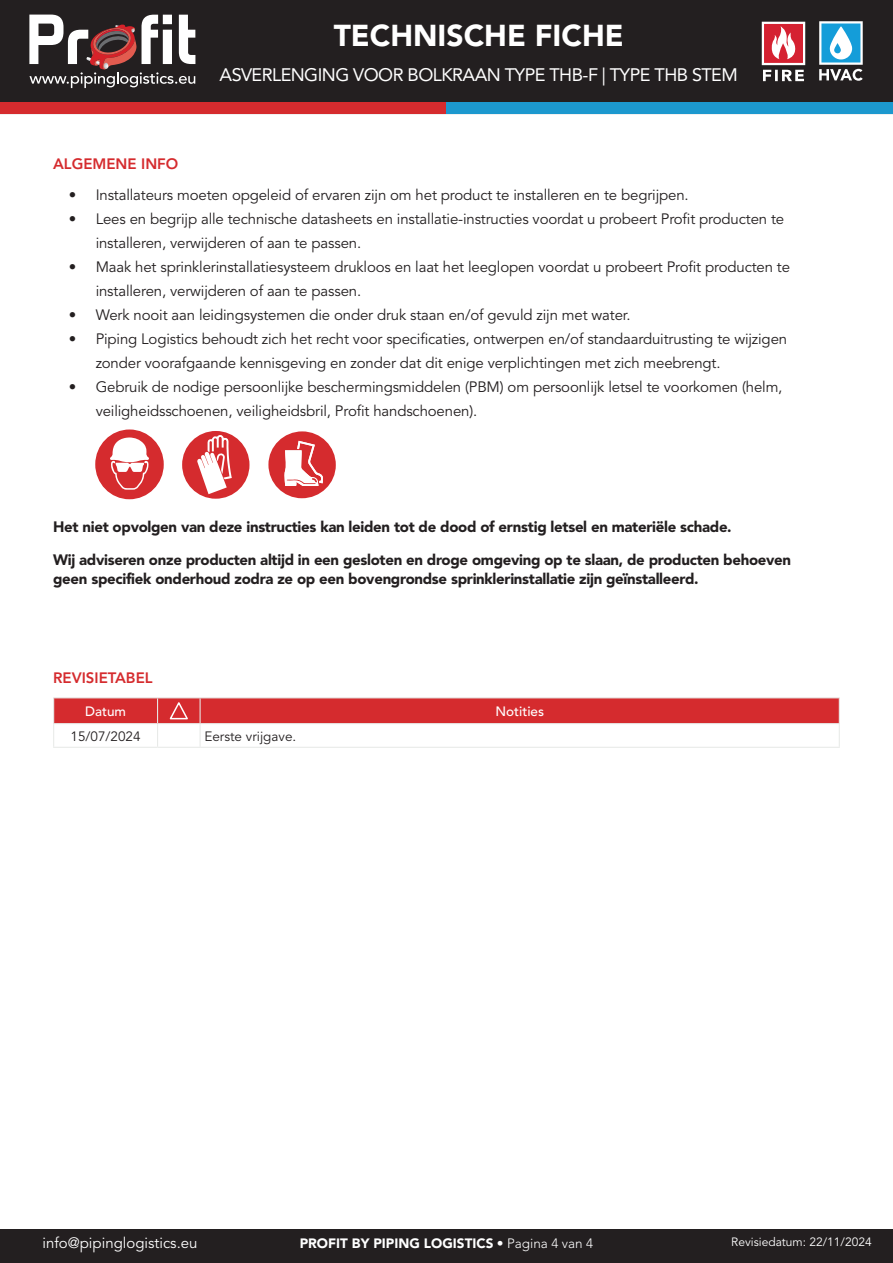
<style>
.page{position:relative;width:893px;height:1263px;background:#fff}
.page>*{position:absolute;margin:0;border:0;box-sizing:border-box;transform-origin:0 0}
.t1{font:900 30px "Avenir LT Std";color:#fff}
.t2{font:18px "Avenir LT Std";letter-spacing:-.03em;color:#fff}
.t3{font:15px/24px "Avenir LT Std";letter-spacing:-.01em;color:#231f20}
.Lopende_tekst{font:900 15px/19.5px "Avenir LT Std";letter-spacing:-.02em;color:#231f20}
.Titles{font:800 15px "Avenir LT Std";color:#d52b2e}
.t4{font:15px "Avenir LT Std";color:#fff}
.t5{font:900 13.5px "Avenir LT Std";color:#fff}
.Table_body_left{font:13.5px "Avenir LT Std";color:#231f20}
.Table_header_-_White_text{font:500 13.5px "Avenir LT Std";color:#fff}
.Table_body_centered{font:13.5px "Avenir LT Std";color:#231f20}
.t6{font:12px "Avenir LT Std";color:#fff}
.s1{font-weight:300}
</style>
<div class="page">
<svg style="left:268px;top:431px;width:68px;height:67px"></svg>
<svg style="left:182px;top:431px;width:68px;height:68px"></svg>
<svg style="left:95px;top:429px;width:69px;height:71px"></svg>
<hr style="left:53px;top:747px;width:105px;height:1px;background:#e8eae8">
<hr style="left:158px;top:747px;width:42px;height:1px;background:#e8eae8">
<hr style="left:200px;top:747px;width:640px;height:1px;background:#e8eae8">
<hr style="left:53px;top:697px;width:105px;height:1px;background:#e8eae8">
<hr style="left:158px;top:697px;width:42px;height:1px;background:#e8eae8">
<hr style="left:200px;top:697px;width:640px;height:1px;background:#e8eae8">
<svg style="left:53px;top:698px;width:787px;height:49px"></svg>
<div style="left:0;top:1229px;width:893px;height:34px;background:#231f20"></div>
<div style="left:0;top:0;width:893px;height:103px;background:#231f20"></div>
<div style="left:0;top:103px;width:446px;height:11px;background:#d52b2e"></div>
<div style="left:446px;top:103px;width:447px;height:11px;background:#1c98ce"></div>
<svg style="left:29px;top:15px;width:166px;height:73px"></svg>
<svg style="left:762px;top:22px;width:43px;height:59px"></svg>
<svg style="left:819px;top:21px;width:44px;height:60px"></svg>
<h1 class="t1" style="left:334px;top:17px;width:291px">TECHNISCHE FICHE</h1>
<p class="t2" style="left:220px;top:65px;width:520px">ASVERLENGING VOOR BOLKRAAN TYPE THB-F | TYPE THB STEM</p>
<p class="Titles" style="left:53px;top:155px;width:127px">ALGEMENE INFO</p>
<p class="t3" style="left:69px;top:183px;width:621px">• Installateurs moeten opgeleid of ervaren zijn om het product te installeren en te begrijpen.</p>
<p class="t3" style="left:96px;top:207px;width:690px;text-indent:-27px">• Lees en begrijp alle technische datasheets en installatie-instructies voordat u probeert Profit producten te installeren, verwijderen of aan te passen.</p>
<p class="t3" style="left:96px;top:255px;width:696px;text-indent:-27px">• Maak het sprinklerinstallatiesysteem drukloos en laat het leeglopen voordat u probeert Profit producten te installeren, verwijderen of aan te passen.</p>
<p class="t3" style="left:69px;top:303px;width:563px">• Werk nooit aan leidingsystemen die onder druk staan en/of gevuld zijn met water.</p>
<p class="t3" style="left:96px;top:327px;width:693px;text-indent:-27px">• Piping Logistics behoudt zich het recht voor specificaties, ontwerpen en/of standaarduitrusting te wijzigen zonder voorafgaande kennisgeving en zonder dat dit enige verplichtingen met zich meebrengt.</p>
<p class="t3" style="left:96px;top:375px;width:688px;text-indent:-27px">• Gebruik de nodige persoonlijke beschermingsmiddelen (PBM) om persoonlijk letsel te voorkomen (helm, veiligheidsschoenen, veiligheidsbril, Profit handschoenen).</p>
<p class="Lopende_tekst" style="left:53px;top:517px;width:680px">Het niet opvolgen van deze instructies kan leiden tot de dood of ernstig letsel en materiële schade.</p>
<p class="Lopende_tekst" style="left:53px;top:550px;width:739px">Wij adviseren onze producten altijd in een gesloten en droge omgeving op te slaan, de producten behoeven geen specifiek onderhoud zodra ze op een bovengrondse sprinklerinstallatie zijn geïnstalleerd.</p>
<p class="Titles" style="left:53px;top:668px;width:101px">REVISIETABEL</p>
<p class="Table_header_-_White_text" style="left:85px;top:703px;width:43px">Datum</p>
<p class="Table_header_-_White_text" style="left:495px;top:703px;width:50px">Notities</p>
<p class="Table_body_centered" style="left:71px;top:728px;width:72px">15/07/2024</p>
<p class="Table_body_left" style="left:204px;top:728px;width:93px">Eerste vrijgave.</p>
<p class="t4" style="left:43px;top:1234px;width:157px">info@pipinglogistics.eu</p>
<p class="t5" style="left:300px;top:1235px;width:295px">PROFIT BY PIPING LOGISTICS <span class="s1">• Pagina 4 van 4</span></p>
<p class="t6" style="left:731px;top:1235px;width:142px">Revisiedatum: 22/11/2024</p>
</div>
